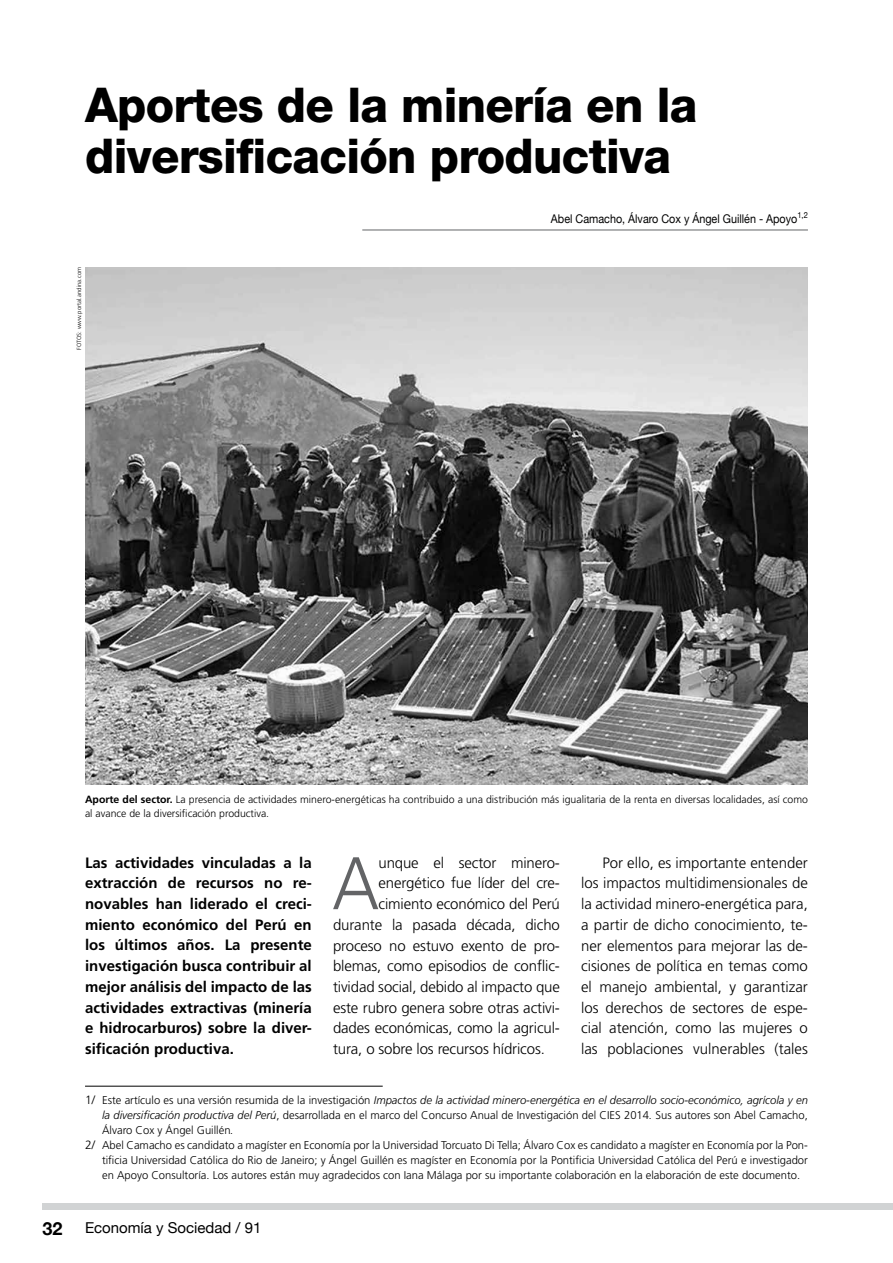
<style>
.page{position:relative;width:893px;height:1263px;background:#fff}
.page>*{position:absolute;margin:0;border:0;box-sizing:border-box;transform-origin:0 0}
.t1{font:300 74.25px "Frutiger";color:#636466;scale:.95 1}
.t2{font:800 48px/51px "Helvetica Neue";letter-spacing:-.015em;color:#000}
.t3{font:700 18px "Helvetica Neue";color:#000}
.t4{font:300 15px/20.7px "Frutiger";letter-spacing:-.01em;color:#000;text-align:justify}
.t5{font:700 15px/20.7px "Frutiger";color:#000;text-align:justify}
.t6{font:15px "Helvetica Neue";color:#000}
.t7{font:12px "Helvetica Neue";color:#000;scale:.9 1}
.t8{font:300 11.25px "Frutiger";color:#000}
.t9{font:italic 300 11.25px "Frutiger";color:#000}
.t10{font:300 10.5px/13.5px "Frutiger";color:#000}
.t11{font:300 6px "Frutiger";color:#000}
.s1{font-weight:700}
.s2{font-style:normal;font-size:12px}
.s3{font-style:normal}
.s4{font-style:italic}
.s5{font-size:12px}
</style>
<div class="page">
<div style="left:43px;top:1203px;width:850px;height:7px;background:#d1d3d4"></div>
<img style="left:85px;top:267px;width:723px;height:517px">
<hr style="left:85px;top:1086px;width:298px;height:1px;background:#000">
<hr style="left:362px;top:230px;width:446px;height:1px;background:#636466">
<h2 class="t2" style="left:85px;top:79px;width:614px">Aportes de la minería en la diversificación productiva</h2>
<p class="t11" style="left:76px;top:350px;width:84px;rotate:-90deg">FOTOS: www.portal.andina.com</p>
<p class="t7" style="left:551px;top:211px;width:287px">Abel Camacho, Álvaro Cox y Ángel Guillén - Apoyo<sup>1,2</sup></p>
<p class="t10" style="left:85px;top:793px;width:724px"><span class="s1">Aporte del sector.</span> La presencia de actividades minero-energéticas ha contribuido a una distribución más igualitaria de la renta en diversas localidades, así como al avance de la diversificación productiva.</p>
<p class="t4" style="left:581px;top:852px;width:228px;text-indent:21px">Por ello, es importante entender los impactos multidimensionales de la actividad minero-energética para, a partir de dicho conocimiento, te&shy;ner elementos para mejorar las de&shy;cisiones de política en temas como el manejo ambiental, y garantizar los derechos de sectores de espe&shy;cial atención, como las mujeres o las poblaciones vulnerables (tales</p>
<p class="t5" style="left:85px;top:852px;width:228px">Las actividades vinculadas a la extracción de recursos no re&shy;novables han liderado el creci&shy;miento económico del Perú en los últimos años. La presente investigación busca contribuir al mejor análisis del impacto de las actividades extractivas (minería e hidrocarburos) sobre la diver&shy;sificación productiva.</p>
<h1 class="t1" style="left:332px;top:841px;width:51px">A</h1>
<p class="t4" style="left:379px;top:852px;width:183px">unque el sector minero-</p>
<p class="t4" style="left:379px;top:873px;width:183px">energético fue líder del cre-</p>
<p class="t4" style="left:379px;top:893px;width:183px">cimiento económico del Perú</p>
<p class="t4" style="left:333px;top:914px;width:228px">durante la pasada década, dicho</p>
<p class="t4" style="left:333px;top:935px;width:228px">proceso no estuvo exento de pro-</p>
<p class="t4" style="left:333px;top:956px;width:228px">blemas, como episodios de conflic-</p>
<p class="t4" style="left:333px;top:976px;width:228px">tividad social, debido al impacto que</p>
<p class="t4" style="left:333px;top:997px;width:228px">este rubro genera sobre otras activi-</p>
<p class="t4" style="left:333px;top:1018px;width:228px">dades económicas, como la agricul-</p>
<p class="t4" style="left:333px;top:1038px;width:213px">tura, o sobre los recursos hídricos.</p>
<p class="t9" style="left:85px;top:1093px;width:724px"><span class="s2">1/</span> <span class="s3">Este artículo es una versión resumida de la investigación</span> Impactos de la actividad minero-energética en el desarrollo socio-económico, agrícola y en</p>
<p class="t8" style="left:102px;top:1108px;width:707px"><span class="s4">la diversificación productiva del Perú</span>, desarrollada en el marco del Concurso Anual de Investigación del CIES 2014<span class="s4">.</span> Sus autores son Abel Camacho,</p>
<p class="t8" style="left:102px;top:1123px;width:133px">Álvaro Cox y Ángel Guillén<span class="s4">.</span></p>
<p class="t8" style="left:85px;top:1138px;width:724px"><span class="s5">2/</span> Abel Camacho es candidato a magíster en Economía por la Universidad Torcuato Di Tella; Álvaro Cox es candidato a magíster en Economía por la Pon-</p>
<p class="t8" style="left:102px;top:1153px;width:707px">tificia Universidad Católica do Rio de Janeiro; y Ángel Guillén es magíster en Economía por la Pontificia Universidad Católica del Perú e investigador</p>
<p class="t8" style="left:102px;top:1168px;width:700px">en Apoyo Consultoría. Los autores están muy agradecidos con Iana Málaga por su importante colaboración en la elaboración de este documento.</p>
<p class="t3" style="left:43px;top:1217px;width:22px">32</p>
<p class="t6" style="left:85px;top:1218px;width:178px">Economía y Sociedad / 91</p>
</div>
